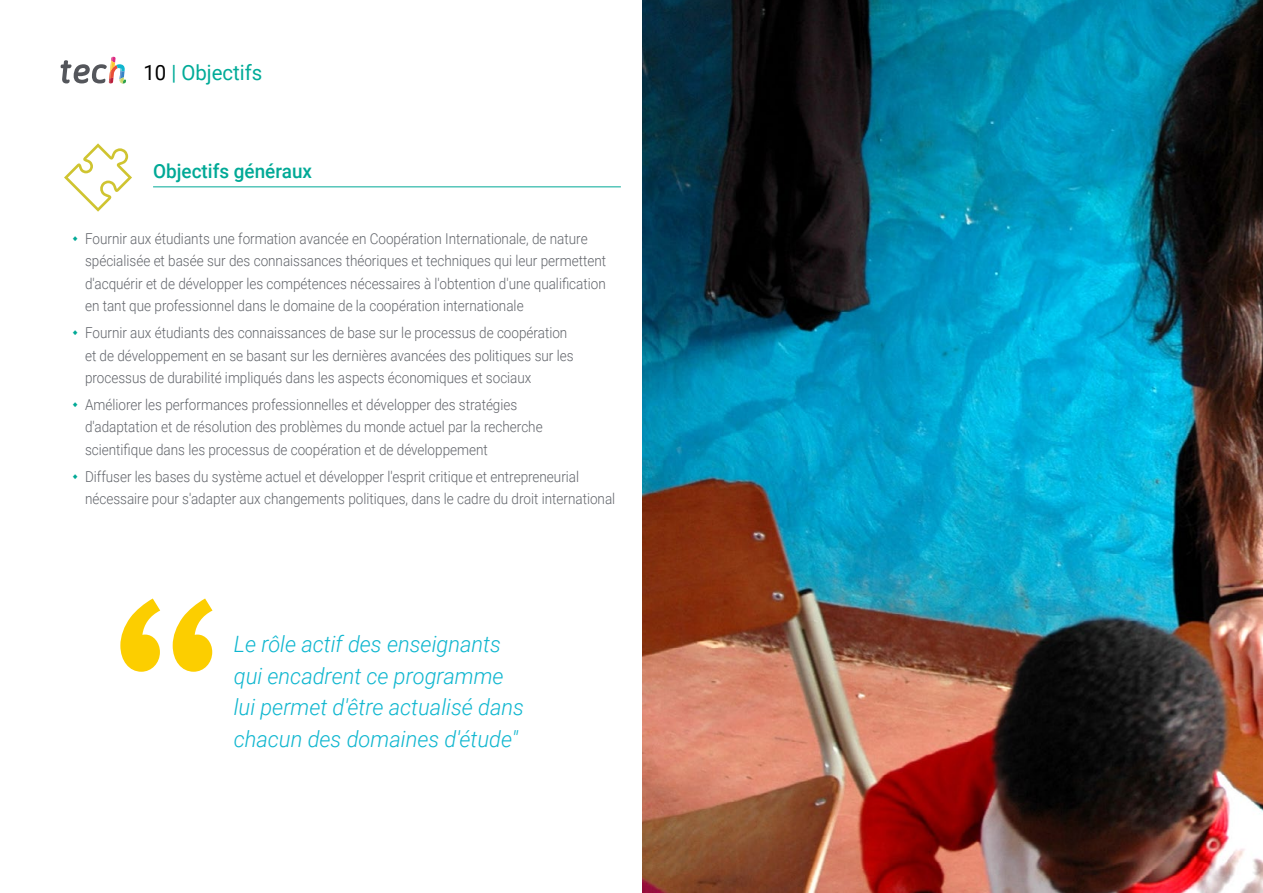
<style>
.page{position:relative;width:1263px;height:893px;background:#fff}
.page>*{position:absolute;margin:0;border:0;box-sizing:border-box;transform-origin:0 0}
.t1{font:italic 300 22.5px/31.5px "Roboto";color:#0fb6cf}
.t2{font:21px "Roboto";color:#01ab98}
.t3{font:500 19.5px "Roboto";color:#00a996}
.t4{font:300 15px/22.5px "Roboto";color:#61646a;scale:.9 1}
.s1{color:#000}
</style>
<div class="page">
<svg style="left:120px;top:598px;width:92px;height:74px"></svg>
<img style="left:642px;top:0;width:621px;height:893px">
<hr style="left:153px;top:186px;width:468px;height:1px;background:#00a996">
<svg style="left:64px;top:143px;width:68px;height:69px"></svg>
<svg style="left:61px;top:57px;width:65px;height:27px"></svg>
<h2 class="t2" style="left:144px;top:57px;width:120px"><span class="s1">10</span> | Objectifs</h2>
<h3 class="t3" style="left:153px;top:158px;width:160px">Objectifs généraux</h3>
<p class="t4" style="left:85px;top:227px;width:580px">Fournir aux étudiants une formation avancée en Coopération Internationale, de nature spécialisée et basée sur des connaissances théoriques et techniques qui leur permettent d'acquérir et de développer les compétences nécessaires à l'obtention d'une qualification en tant que professionnel dans le domaine de la coopération internationale</p>
<p class="t4" style="left:85px;top:321px;width:544px">Fournir aux étudiants des connaissances de base sur le processus de coopération et de développement en se basant sur les dernières avancées des politiques sur les processus de durabilité impliqués dans les aspects économiques et sociaux</p>
<p class="t4" style="left:85px;top:393px;width:510px">Améliorer les performances professionnelles et développer des stratégies d'adaptation et de résolution des problèmes du monde actuel par la recherche scientifique dans les processus de coopération et de développement</p>
<p class="t4" style="left:85px;top:465px;width:591px">Diffuser les bases du système actuel et développer l'esprit critique et entrepreneurial nécessaire pour s'adapter aux changements politiques, dans le cadre du droit international</p>
<h1 class="t1" style="left:234px;top:627px;width:292px">Le rôle actif des enseignants qui encadrent ce programme lui permet d'être actualisé dans chacun des domaines d'étude"</h1>
</div>
